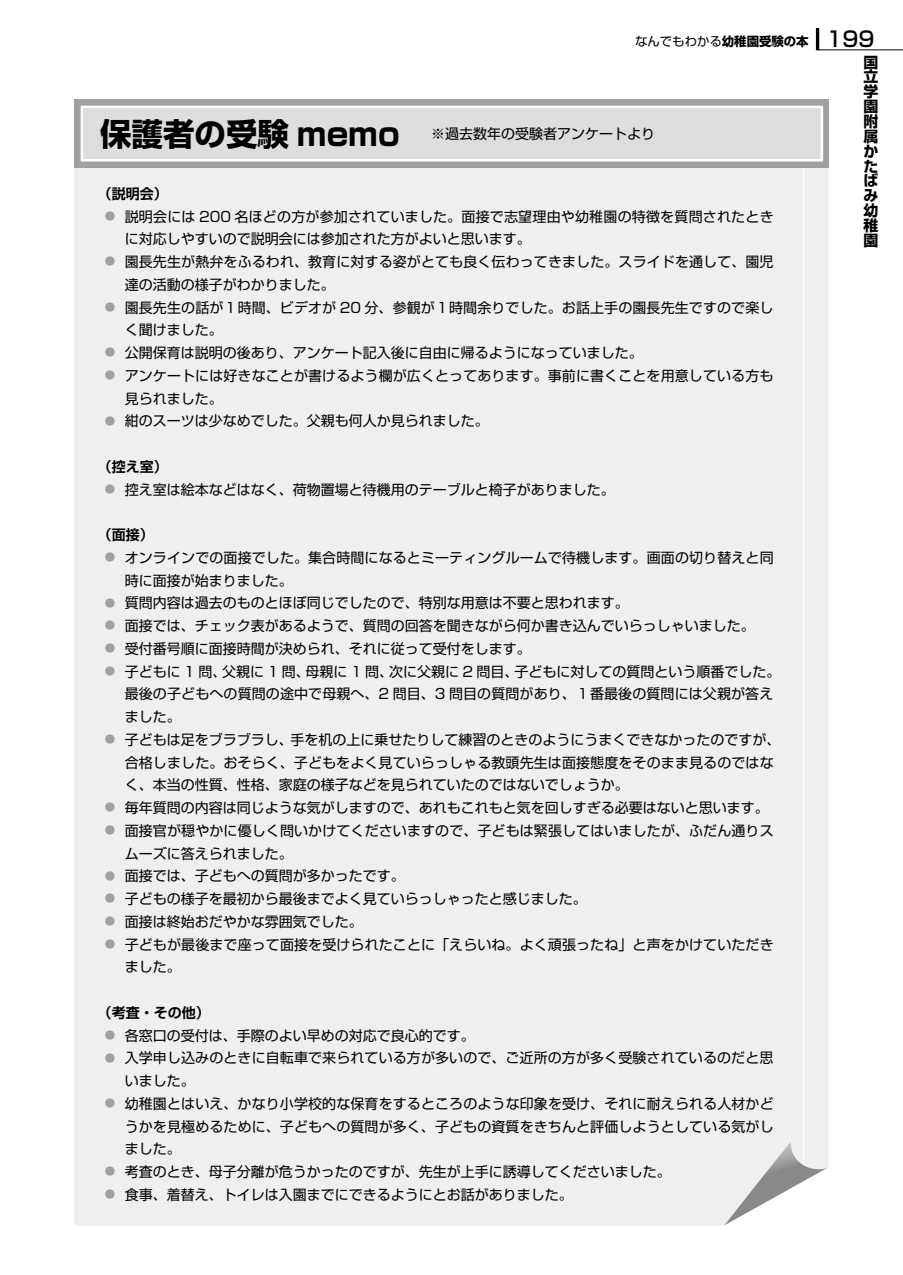
<style>
.page{position:relative;width:903px;height:1275px;background:#fff}
.page>*{position:absolute;margin:0;border:0;box-sizing:border-box;transform-origin:0 0}
.t1{font:700 31.5px "Shin Go Pro";color:#000}
.t2{font:700 14.88px/14.9px "Shin Go Pro";color:#000;text-align:justify}
.t3{font:14px/22.8px "Shin Go Pro";color:#000}
.t4{font:700 14px "Shin Go Pro De";color:#000}
.t5{font:12.42px "Shin Go Pro";color:#000}
.s1{font-weight:700}
.s2{font-weight:500;font-size:21px}
.s3{font-size:10.5px;color:#9fa0a0}
.s4{font-weight:300;font-size:10.5px;color:#9fa0a0}
</style>
<div class="page">
<svg style="left:817px;top:28px;width:86px;height:23px"></svg>
<div style="left:816px;top:28px;width:3px;height:22px;border:1px solid #000"></div>
<div style="left:75px;top:168px;width:753px;height:1057px;background:#efefef"></div>
<hr style="left:803px;top:137px;width:1px;height:1036px;background:#fff">
<svg style="left:724px;top:1141px;width:104px;height:84px"></svg>
<svg style="left:74px;top:99px;width:755px;height:69px;background:#a4a5a5"></svg>
<div style="left:82px;top:107px;width:740px;height:53px;background:#dcdddd"></div>
<div style="left:81px;top:106px;width:742px;height:55px;border:2px solid #fff"></div>
<p class="t5" style="left:635px;top:31px;width:241px">なんでもわかる<span class="s1">幼稚園受験の本</span> <span class="s2">199</span></p>
<h1 class="t1" style="left:100px;top:109px;width:333px">保護者の受験 memo　</h1>
<p class="t3" style="left:431px;top:121px;width:226px">※過去数年の受験者アンケートより</p>
<p class="t4" style="left:98px;top:182px;width:71px">（説明会）</p>
<p class="t3" style="left:125px;top:203px;width:650px;text-indent:-20px"><span class="s3">●</span> 説明会には 200 名ほどの方が参加されていました。面接で志望理由や幼稚園の特徴を質問されたときに対応しやすいので説明会には参加された方がよいと思います。</p>
<p class="t3" style="left:125px;top:249px;width:650px;text-indent:-20px"><span class="s3">●</span> 園長先生が熱弁をふるわれ、教育に対する姿がとても良く伝わってきました。スライドを通して、園児達の活動の様子がわかりました。</p>
<p class="t3" style="left:125px;top:294px;width:650px;text-indent:-20px"><span class="s3">●</span> 園長先生の話が１時間、ビデオが 20 分、参観が１時間余りでした。お話上手の園長先生ですので楽しく聞けました。</p>
<p class="t3" style="left:105px;top:340px;width:539px"><span class="s3">●</span> 公開保育は説明の後あり、アンケート記入後に自由に帰るようになっていました。</p>
<p class="t3" style="left:125px;top:362px;width:650px;text-indent:-20px"><span class="s3">●</span> アンケートには好きなことが書けるよう欄が広くとってあります。事前に書くことを用意している方も見られました。</p>
<p class="t3" style="left:105px;top:408px;width:385px"><span class="s3">●</span> 紺のスーツは少なめでした。父親も何人か見られました。</p>
<p class="t4" style="left:98px;top:455px;width:71px">（控え室）</p>
<p class="t3" style="left:105px;top:476px;width:511px"><span class="s3">●</span> 控え室は絵本などはなく、荷物置場と待機用のテーブルと椅子がありました。</p>
<p class="t4" style="left:98px;top:523px;width:57px">（面接）</p>
<p class="t3" style="left:125px;top:544px;width:650px;text-indent:-20px"><span class="s3">●</span> オンラインでの面接でした。集合時間になるとミーティングルームで待機します。画面の切り替えと同時に面接が始まりました。</p>
<p class="t3" style="left:105px;top:590px;width:525px"><span class="s3">●</span> 質問内容は過去のものとほぼ同じでしたので、特別な用意は不要と思われます。</p>
<p class="t3" style="left:105px;top:613px;width:651px"><span class="s4">●</span> 面接では、チェック表があるようで、質問の回答を聞きながら何か書き込んでいらっしゃいました。</p>
<p class="t3" style="left:105px;top:635px;width:427px"><span class="s3">●</span> 受付番号順に面接時間が決められ、それに従って受付をします。</p>
<p class="t3" style="left:125px;top:658px;width:657px;text-indent:-20px"><span class="s3">●</span> 子どもに 1 問、父親に 1 問、母親に 1 問、次に父親に 2 問目、子どもに対しての質問という順番でした。最後の子どもへの質問の途中で母親へ、2 問目、3 問目の質問があり、１番最後の質問には父親が答えました。</p>
<p class="t3" style="left:125px;top:726px;width:657px;text-indent:-20px"><span class="s3">●</span> 子どもは足をブラブラし、手を机の上に乗せたりして練習のときのようにうまくできなかったのですが、合格しました。おそらく、子どもをよく見ていらっしゃる教頭先生は面接態度をそのまま見るのではなく、本当の性質、性格、家庭の様子などを見られていたのではないでしょうか。</p>
<p class="t3" style="left:105px;top:795px;width:665px"><span class="s3">●</span> 毎年質問の内容は同じような気がしますので、あれもこれもと気を回しすぎる必要はないと思います。</p>
<p class="t3" style="left:125px;top:817px;width:650px;text-indent:-20px"><span class="s3">●</span> 面接官が穏やかに優しく問いかけてくださいますので、子どもは緊張してはいましたが、ふだん通りスムーズに答えられました。</p>
<p class="t3" style="left:105px;top:863px;width:301px"><span class="s3">●</span> 面接では、子どもへの質問が多かったです。</p>
<p class="t3" style="left:105px;top:886px;width:483px"><span class="s3">●</span> 子どもの様子を最初から最後までよく見ていらっしゃったと感じました。</p>
<p class="t3" style="left:105px;top:908px;width:259px"><span class="s3">●</span> 面接は終始おだやかな雰囲気でした。</p>
<p class="t3" style="left:125px;top:931px;width:650px;text-indent:-20px"><span class="s3">●</span> 子どもが最後まで座って面接を受けられたことに「えらいね。よく頑張ったね」と声をかけていただきました。</p>
<p class="t4" style="left:98px;top:1001px;width:113px">（考査・その他）</p>
<p class="t3" style="left:105px;top:1022px;width:371px"><span class="s3">●</span> 各窓口の受付は、手際のよい早めの対応で良心的です。</p>
<p class="t3" style="left:125px;top:1045px;width:650px;text-indent:-20px"><span class="s3">●</span> 入学申し込みのときに自転車で来られている方が多いので、ご近所の方が多く受験されているのだと思いました。</p>
<p class="t3" style="left:125px;top:1090px;width:650px;text-align:justify;text-indent:-20px"><span class="s3">●</span> 幼稚園とはいえ、かなり小学校的な保育をするところのような印象を受け、それに耐えられる人材かどうかを見極めるために、子どもへの質問が多く、子どもの資質をきちんと評価しようとしている気がしました。</p>
<p class="t3" style="left:105px;top:1159px;width:567px"><span class="s3">●</span> 考査のとき、母子分離が危うかったのですが、先生が上手に誘導してくださいました。</p>
<p class="t3" style="left:105px;top:1181px;width:469px"><span class="s3">●</span> 食事、着替え、トイレは入園までにできるようにとお話がありました。</p>
<p class="t2" style="left:863px;top:53px;width:16px">国立学園附属かたばみ幼稚園</p>
</div>
